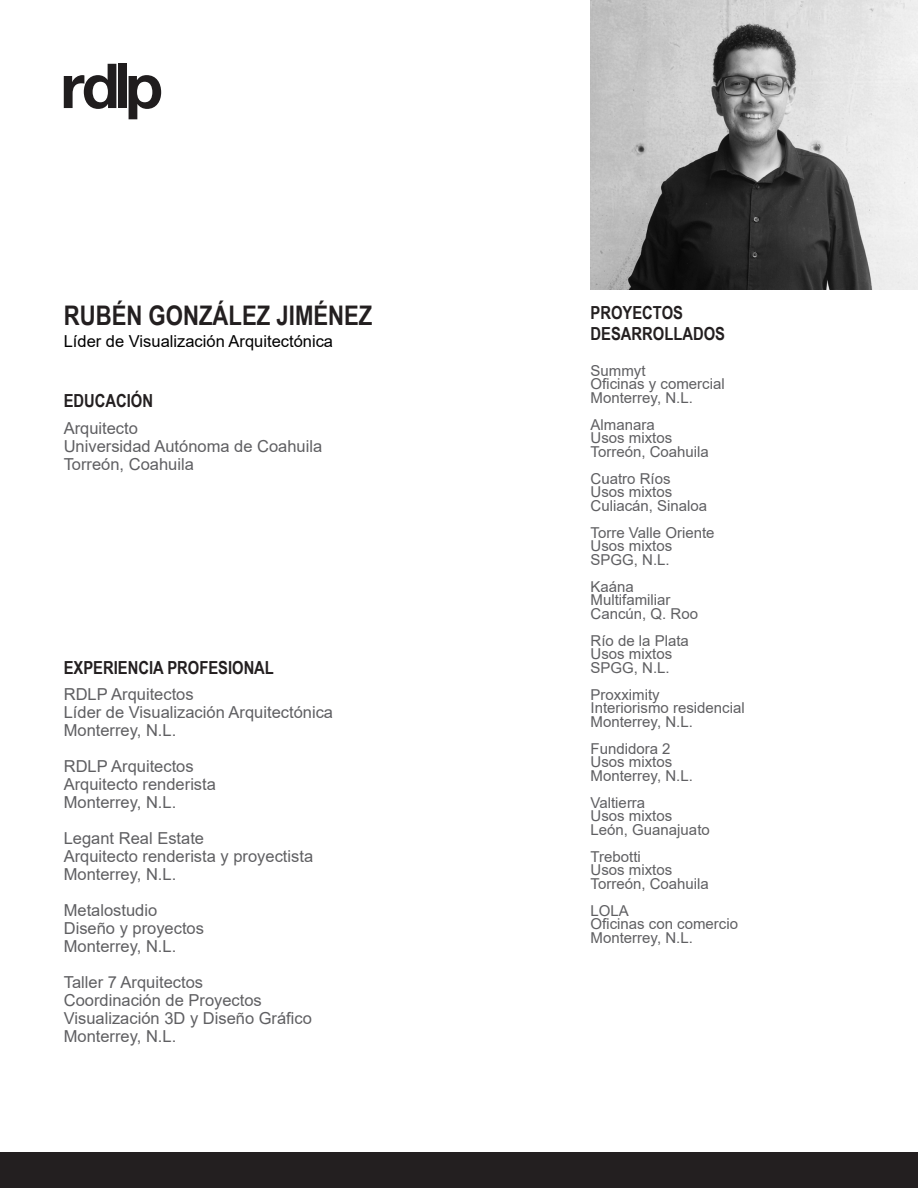
<style>
.page{position:relative;width:918px;height:1188px;background:#fff}
.page>*{position:absolute;margin:0;border:0;box-sizing:border-box;transform-origin:0 0}
.Titulos_contenido{font:700 27px "Arial Narrow";color:#231f20}
.Subtitulos_contenido{font:700 18px "Arial Narrow";color:#231f20}
.Texto{font:16.5px "Arial";color:#5f5f62}
.Puesto{font:16.5px "Arial";color:#000}
.Notas{font:15px "Arial";color:#5f5f62}
</style>
<div class="page">
<div style="left:0;top:1152px;width:918px;height:36px;background:#231f20"></div>
<svg style="left:64px;top:64px;width:52px;height:45px"></svg>
<div style="left:118px;top:64px;width:9px;height:44px;background:#201d1e"></div>
<svg style="left:129px;top:75px;width:32px;height:44px"></svg>
<img style="left:591px;top:0;width:327px;height:290px">
<p class="Titulos_contenido" style="left:64px;top:295px;width:310px">RUBÉN GONZÁLEZ JIMÉNEZ</p>
<p class="Puesto" style="left:64px;top:330px;width:271px">Líder de Visualización Arquitectónica</p>
<p class="Subtitulos_contenido" style="left:64px;top:388px;width:91px">EDUCACIÓN</p>
<p class="Texto" style="left:64px;top:417px;width:76px">Arquitecto</p>
<p class="Texto" style="left:64px;top:435px;width:260px">Universidad Autónoma de Coahuila</p>
<p class="Texto" style="left:64px;top:453px;width:132px">Torreón, Coahuila</p>
<p class="Subtitulos_contenido" style="left:64px;top:654px;width:212px">EXPERIENCIA PROFESIONAL</p>
<p class="Texto" style="left:64px;top:683px;width:131px">RDLP Arquitectos</p>
<p class="Texto" style="left:64px;top:701px;width:271px">Líder de Visualización Arquitectónica</p>
<p class="Texto" style="left:64px;top:719px;width:114px">Monterrey, N.L.</p>
<p class="Texto" style="left:64px;top:755px;width:131px">RDLP Arquitectos</p>
<p class="Texto" style="left:64px;top:773px;width:154px">Arquitecto renderista</p>
<p class="Texto" style="left:64px;top:791px;width:114px">Monterrey, N.L.</p>
<p class="Texto" style="left:64px;top:827px;width:142px">Legant Real Estate</p>
<p class="Texto" style="left:64px;top:845px;width:251px">Arquitecto renderista y proyectista</p>
<p class="Texto" style="left:64px;top:863px;width:114px">Monterrey, N.L.</p>
<p class="Texto" style="left:64px;top:899px;width:95px">Metalostudio</p>
<p class="Texto" style="left:64px;top:917px;width:142px">Diseño y proyectos</p>
<p class="Texto" style="left:64px;top:935px;width:114px">Monterrey, N.L.</p>
<p class="Texto" style="left:64px;top:971px;width:141px">Taller 7 Arquitectos</p>
<p class="Texto" style="left:64px;top:989px;width:200px">Coordinación de Proyectos</p>
<p class="Texto" style="left:64px;top:1007px;width:250px">Visualización 3D y Diseño Gráfico</p>
<p class="Texto" style="left:64px;top:1025px;width:114px">Monterrey, N.L.</p>
<p class="Subtitulos_contenido" style="left:591px;top:299px;width:94px">PROYECTOS</p>
<p class="Subtitulos_contenido" style="left:591px;top:320px;width:136px">DESARROLLADOS</p>
<p class="Notas" style="left:591px;top:360px;width:57px">Summyt</p>
<p class="Notas" style="left:591px;top:374px;width:136px">Oficinas y comercial</p>
<p class="Notas" style="left:591px;top:387px;width:104px">Monterrey, N.L.</p>
<p class="Notas" style="left:591px;top:414px;width:66px">Almanara</p>
<p class="Notas" style="left:591px;top:428px;width:83px">Usos mixtos</p>
<p class="Notas" style="left:591px;top:441px;width:120px">Torreón, Coahuila</p>
<p class="Notas" style="left:591px;top:468px;width:82px">Cuatro Ríos</p>
<p class="Notas" style="left:591px;top:482px;width:83px">Usos mixtos</p>
<p class="Notas" style="left:591px;top:495px;width:118px">Culiacán, Sinaloa</p>
<p class="Notas" style="left:591px;top:522px;width:125px">Torre Valle Oriente</p>
<p class="Notas" style="left:591px;top:536px;width:83px">Usos mixtos</p>
<p class="Notas" style="left:591px;top:549px;width:81px">SPGG, N.L.</p>
<p class="Notas" style="left:591px;top:576px;width:45px">Kaána</p>
<p class="Notas" style="left:591px;top:590px;width:81px">Multifamiliar</p>
<p class="Notas" style="left:591px;top:603px;width:109px">Cancún, Q. Roo</p>
<p class="Notas" style="left:591px;top:630px;width:100px">Río de la Plata</p>
<p class="Notas" style="left:591px;top:644px;width:83px">Usos mixtos</p>
<p class="Notas" style="left:591px;top:657px;width:81px">SPGG, N.L.</p>
<p class="Notas" style="left:591px;top:684px;width:71px">Proxximity</p>
<p class="Notas" style="left:591px;top:698px;width:156px">Interiorismo residencial</p>
<p class="Notas" style="left:591px;top:711px;width:104px">Monterrey, N.L.</p>
<p class="Notas" style="left:591px;top:738px;width:82px">Fundidora 2</p>
<p class="Notas" style="left:591px;top:752px;width:83px">Usos mixtos</p>
<p class="Notas" style="left:591px;top:765px;width:104px">Monterrey, N.L.</p>
<p class="Notas" style="left:591px;top:792px;width:56px">Valtierra</p>
<p class="Notas" style="left:591px;top:806px;width:83px">Usos mixtos</p>
<p class="Notas" style="left:591px;top:819px;width:121px">León, Guanajuato</p>
<p class="Notas" style="left:591px;top:846px;width:52px">Trebotti</p>
<p class="Notas" style="left:591px;top:860px;width:83px">Usos mixtos</p>
<p class="Notas" style="left:591px;top:873px;width:120px">Torreón, Coahuila</p>
<p class="Notas" style="left:591px;top:900px;width:40px">LOLA</p>
<p class="Notas" style="left:591px;top:914px;width:149px">Oficinas con comercio</p>
<p class="Notas" style="left:591px;top:927px;width:104px">Monterrey, N.L.</p>
</div>
